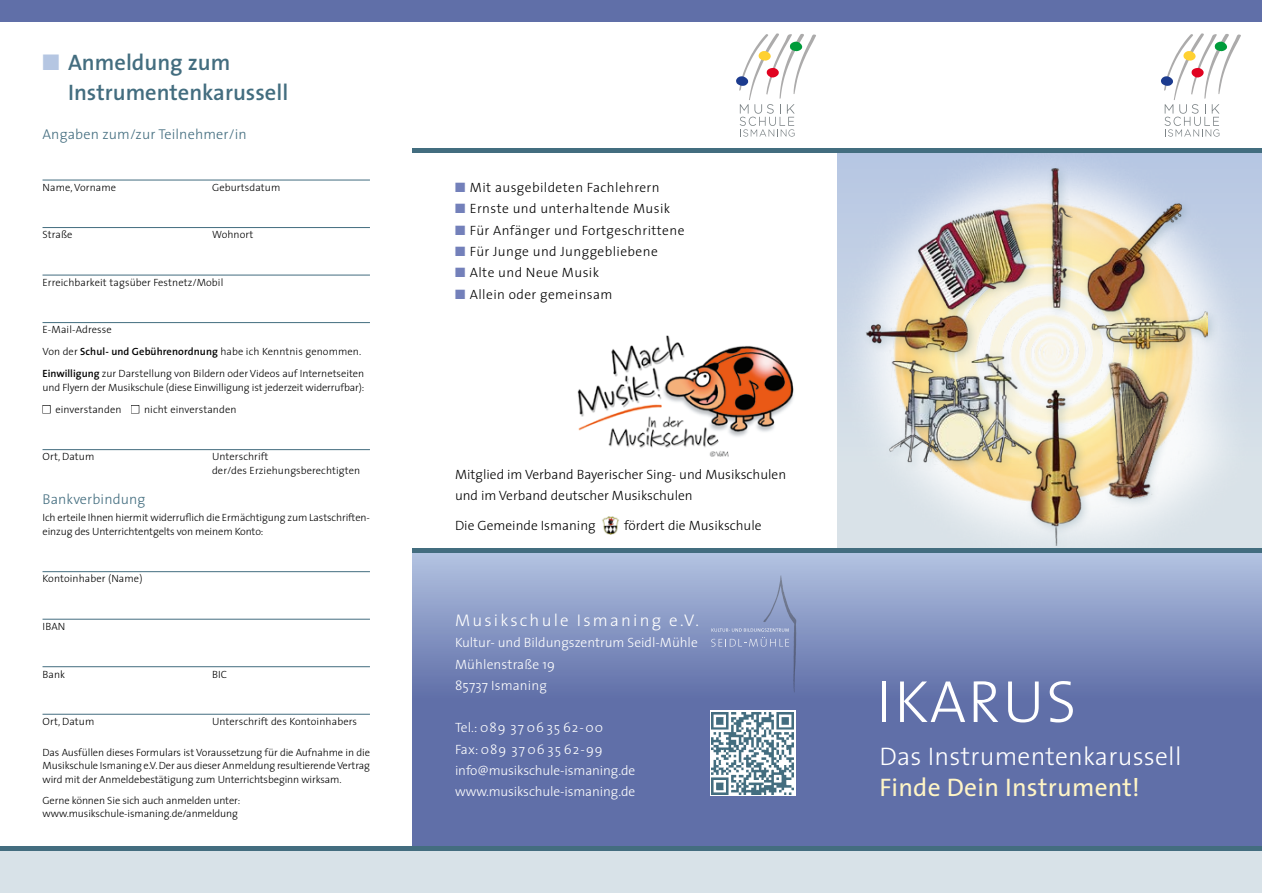
<style>
.page{position:relative;width:1263px;height:893px;background:#fff}
.page>*{position:absolute;margin:0;border:0;box-sizing:border-box;transform-origin:0 0}
.t1{font:300 60px "The Sans";letter-spacing:.03em;color:#fff}
.t2{font:300 25.5px "The Sans";letter-spacing:.01em;color:#fff}
.t3{font:25.5px "The Sans";letter-spacing:.01em;color:#fff5c6}
.t4{font:600 22.5px/30px "The Sans";color:#436d7f}
.t5{font:300 16.95px "The Sans";letter-spacing:.13em;color:#fff}
.t6{font:300 14.25px "The Sans";letter-spacing:.01em;color:#436d7f}
.t7{font:300 13.5px/21.3px "The Sans";color:#fff}
.t8{font:300 13.5px "The Sans";letter-spacing:.03em;color:#000}
.t9{font:300 13.5px/21.3px "The Sans";color:#000}
.t10{font:300 10.5px/13.5px "The Sans";letter-spacing:-.005em;color:#000}
.s1{color:#b5c6e2}
.s2{font-weight:600}
.s3{color:#fff}
.s4{color:#7380ba}
</style>
<div class="page">
<div style="left:831px;top:140px;width:428px;height:432px;background:#fff;opacity:.88"></div>
<svg style="left:412px;top:553px;width:850px;height:293px;background:#7483b6"></svg>
<div style="left:838px;top:850px;width:424px;height:43px;background:#d8e2e8"></div>
<div style="left:0;top:0;width:1262px;height:21px;background:#606fa8"></div>
<div style="left:862px;top:163px;width:357px;height:392px;background:#436d7f;opacity:.3"></div>
<img style="left:863px;top:169px;width:344px;height:376px">
<hr style="left:838px;top:149px;width:424px;height:4px;background:#436d7f">
<hr style="left:412px;top:149px;width:438px;height:4px;background:#436d7f">
<hr style="left:838px;top:846px;width:424px;height:4px;background:#436d7f">
<hr style="left:838px;top:549px;width:424px;height:4px;background:#436d7f">
<div style="left:0;top:850px;width:838px;height:43px;background:#d8e2e8"></div>
<hr style="left:0;top:846px;width:838px;height:4px;background:#436d7f">
<hr style="left:412px;top:549px;width:426px;height:4px;background:#436d7f">
<img style="left:577px;top:335px;width:217px;height:122px">
<img style="left:602px;top:516px;width:17px;height:18px">
<hr style="left:43px;top:180px;width:327px;height:1px;background:#436d7f">
<hr style="left:43px;top:227px;width:327px;height:1px;background:#436d7f">
<hr style="left:43px;top:275px;width:327px;height:1px;background:#436d7f">
<hr style="left:43px;top:322px;width:327px;height:1px;background:#436d7f">
<hr style="left:43px;top:449px;width:327px;height:1px;background:#436d7f">
<hr style="left:43px;top:571px;width:327px;height:1px;background:#436d7f">
<hr style="left:43px;top:619px;width:327px;height:1px;background:#436d7f">
<hr style="left:43px;top:666px;width:327px;height:1px;background:#436d7f">
<hr style="left:43px;top:714px;width:327px;height:1px;background:#436d7f">
<div style="left:42px;top:405px;width:9px;height:8px;border:1px solid #000"></div>
<div style="left:131px;top:405px;width:8px;height:8px;border:1px solid #000"></div>
<svg style="left:711px;top:575px;width:85px;height:117px;background:#8594c0"></svg>
<svg style="left:710px;top:711px;width:85px;height:85px"></svg>
<img style="left:712px;top:713px;width:81px;height:81px">
<svg style="left:1161px;top:33px;width:80px;height:104px"></svg>
<svg style="left:736px;top:33px;width:80px;height:104px"></svg>
<h3 class="t4" style="left:68px;top:47px;width:222px;text-indent:-26px"><span class="s1">■</span> Anmeldung zum<br>Instrumentenkarussell</h3>
<h3 class="t6" style="left:43px;top:122px;width:206px">Angaben zum/zur Teilnehmer/in</h3>
<p class="t10" style="left:43px;top:180px;width:75px">Name, Vorname</p>
<p class="t10" style="left:212px;top:180px;width:70px">Geburtsdatum</p>
<p class="t10" style="left:43px;top:228px;width:32px">Straße</p>
<p class="t10" style="left:212px;top:228px;width:43px">Wohnort</p>
<p class="t10" style="left:43px;top:275px;width:182px">Erreichbarkeit tagsüber Festnetz/Mobil</p>
<p class="t10" style="left:43px;top:318px;width:323px;line-height:22px">E-Mail-Adresse<br>Von der <span class="s2">Schul- und Gebührenordnung</span> habe ich Kenntnis genommen.<br><span class="s2">Einwilligung</span> zur Darstellung von Bildern oder Videos auf Internetseiten</p>
<p class="t10" style="left:43px;top:380px;width:323px">und Flyern der Musikschule (diese Einwilligung ist jederzeit widerrufbar):</p>
<p class="t10" style="left:43px;top:402px;width:195px"><span class="s3">■</span> einverstanden <span class="s3">■</span> nicht einverstanden</p>
<p class="t10" style="left:43px;top:450px;width:53px">Ort, Datum</p>
<p class="t10" style="left:212px;top:450px;width:150px">Unterschrift<br>der/des Erziehungsberechtigten</p>
<h3 class="t6" style="left:43px;top:487px;width:104px">Bankverbindung</h3>
<p class="t10" style="left:43px;top:511px;width:329px">Ich erteile Ihnen hiermit widerruflich die Ermächtigung zum Lastschriften&shy;einzug des Unterrichtentgelts von meinem Konto:</p>
<p class="t10" style="left:43px;top:572px;width:101px">Kontoinhaber (Name)</p>
<p class="t10" style="left:43px;top:619px;width:24px">IBAN</p>
<p class="t10" style="left:43px;top:667px;width:24px">Bank</p>
<p class="t10" style="left:212px;top:667px;width:17px">BIC</p>
<p class="t10" style="left:43px;top:714px;width:53px">Ort, Datum</p>
<p class="t10" style="left:212px;top:714px;width:147px">Unterschrift des Kontoinhabers</p>
<p class="t10" style="left:43px;top:745px;width:329px;text-align:justify">Das Ausfüllen dieses Formulars ist Voraussetzung für die Aufnahme in die Musikschule Ismaning e.V. Der aus dieser Anmeldung resultierende Vertrag wird mit der Anmeldebestätigung zum Unterrichtsbeginn wirksam.</p>
<p class="t10" style="left:43px;top:793px;width:199px">Gerne können Sie sich auch anmelden unter: www.musikschule-ismaning.de/anmeldung</p>
<p class="t8" style="left:455px;top:176px;width:206px"><span class="s4">■</span> Mit ausgebildeten Fachlehrern</p>
<p class="t8" style="left:455px;top:198px;width:217px"><span class="s4">■</span> Ernste und unterhaltende Musik</p>
<p class="t8" style="left:455px;top:219px;width:231px"><span class="s4">■</span> Für Anfänger und Fortgeschrittene</p>
<p class="t8" style="left:455px;top:240px;width:204px"><span class="s4">■</span> Für Junge und Junggebliebene</p>
<p class="t8" style="left:455px;top:262px;width:146px"><span class="s4">■</span> Alte und Neue Musik</p>
<p class="t8" style="left:455px;top:283px;width:159px"><span class="s4">■</span> Allein oder gemeinsam</p>
<p class="t9" style="left:455px;top:463px;width:333px">Mitglied im Verband Bayerischer Sing- und Musikschulen und im Verband deutscher Musikschulen</p>
<p class="t9" style="left:455px;top:514px;width:142px">Die Gemeinde Ismaning</p>
<p class="t9" style="left:624px;top:514px;width:139px">fördert die Musikschule</p>
<h3 class="t5" style="left:455px;top:606px;width:245px">Musikschule Ismaning e.V.</h3>
<p class="t7" style="left:455px;top:632px;width:244px">Kultur- und Bildungszentrum Seidl-Mühle<br>Mühlenstraße 19<br>85737 Ismaning</p>
<p class="t7" style="left:455px;top:717px;width:182px">Tel.: 089 37 06 35 62-00<br>Fax: 089 37 06 35 62-99 info@musikschule-ismaning.de www.musikschule-ismaning.de</p>
<h1 class="t1" style="left:876px;top:652px;width:202px">IKARUS</h1>
<h2 class="t2" style="left:879px;top:736px;width:304px">Das Instrumentenkarussell</h2>
<h2 class="t3" style="left:880px;top:766px;width:262px">Finde Dein Instrument!</h2>
</div>
